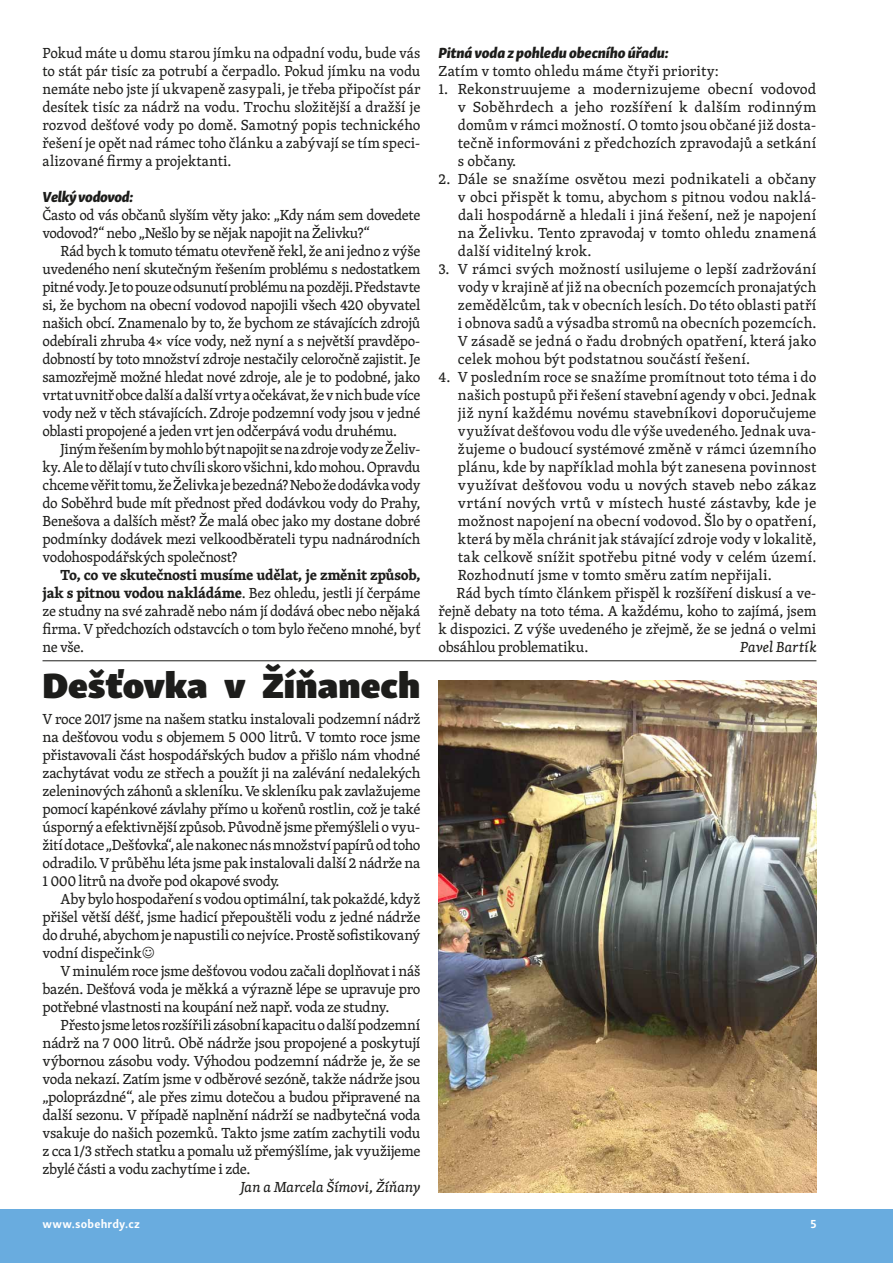
<style>
.page{position:relative;width:893px;height:1263px;background:#fff}
.page>*{position:absolute;margin:0;border:0;box-sizing:border-box;transform-origin:0 0}
.t1{font:36px "Skolar Sans Latn Bl";color:#1d1d1b}
.t2{font:15px/18px "Skolar Latin";letter-spacing:-.005em;color:#1d1d1b;text-align:justify}
.t3{font:15px/18px "Skolar Latin";letter-spacing:-.005em;color:#1d1d1b;text-align:justify;scale:.96 1}
.t4{font:15px/18px "Skolar Latin";letter-spacing:-.025em;color:#1d1d1b}
.t5{font:15px "Skolar Sans Latn Eb It";letter-spacing:-.015em;color:#1d1d1b}
.t6{font:italic 15px "Skolar Latin";color:#1d1d1b}
.t7{font:700 12px "Skolar Sans Latn";letter-spacing:.015em;color:#fff}
.s1{font-weight:700}
</style>
<div class="page">
<div style="left:0;top:1210px;width:893px;height:53px;background:#69acdf"></div>
<img style="left:438px;top:680px;width:378px;height:512px">
<hr style="left:43px;top:660px;width:773px;height:1px;background:#1d1d1b">
<p class="t2" style="left:43px;top:44px;width:379px">Pokud máte u domu starou jímku na odpadní vodu, bude vás to stát pár tisíc za potrubí a čerpadlo. Pokud jímku na vodu nemáte nebo jste jí ukvapeně zasypali, je třeba připočíst pár desítek tisíc za nádrž na vodu. Trochu složitější a dražší je rozvod dešťové vody po domě. Samotný popis technického řešení je opět nad rámec toho článku a zabývají se tím speci&shy;alizované firmy a projektanti.</p>
<p class="t5" style="left:43px;top:184px;width:92px">Velký vodovod:</p>
<p class="t4" style="left:43px;top:206px;width:379px">Často od vás občanů slyším věty jako: „Kdy nám sem dovedete vodovod?“ nebo „Nešlo by se nějak napojit na Želivku?“</p>
<p class="t2" style="left:43px;top:242px;width:379px;text-indent:18px">Rád bych k tomuto tématu otevřeně řekl, že ani jedno z výše uvedeného není skutečným řešením problému s nedostatkem pitné vody. Je to pouze odsunutí problému na později. Představte si, že bychom na obecní vodovod napojili všech 420 obyvatel našich obcí. Znamenalo by to, že bychom ze stávajících zdrojů odebírali zhruba 4× více vody, než nyní a s největší pravděpo&shy;dobností by toto množství zdroje nestačily celoročně zajistit. Je samozřejmě možné hledat nové zdroje, ale je to podobné, jako vrtat uvnitř obce další a další vrty a očekávat, že v nich bude více vody než v těch stávajících. Zdroje podzemní vody jsou v jedné oblasti propojené a jeden vrt jen odčerpává vodu druhému.</p>
<p class="t3" style="left:43px;top:440px;width:395px;text-indent:18px">Jiným řešením by mohlo být napojit se na zdroje vody ze Želiv&shy;ky. Ale to dělají v tuto chvíli skoro všichni, kdo mohou. Opravdu chceme věřit tomu, že Želivka je bezedná? Nebo že dodávka vody do Soběhrd bude mít přednost před dodávkou vody do Prahy, Benešova a dalších měst? Že malá obec jako my dostane dobré podmínky dodávek mezi velkoodběrateli typu nadnárodních vodohospodářských společnost?</p>
<p class="t2" style="left:43px;top:566px;width:379px;text-indent:18px"><span class="s1">To, co ve skutečnosti musíme udělat, je změnit způsob, jak s pitnou vodou nakládáme</span>. Bez ohledu, jestli jí čerpáme ze studny na své zahradě nebo nám jí dodává obec nebo nějaká firma. V předchozích odstavcích o tom bylo řečeno mnohé, byť ne vše.</p>
<h1 class="t1" style="left:43px;top:653px;width:379px">Dešťovka v Žíňanech</h1>
<p class="t2" style="left:43px;top:710px;width:379px">V roce 2017 jsme na našem statku instalovali podzemní nádrž na dešťovou vodu s objemem 5 000 litrů. V tomto roce jsme přistavovali část hospodářských budov a přišlo nám vhodné zachytávat vodu ze střech a použít ji na zalévání nedalekých zeleninových záhonů a skleníku. Ve skleníku pak zavlažujeme pomocí kapénkové závlahy přímo u kořenů rostlin, což je také úsporný a efektivnější způsob. Původně jsme přemýšleli ovyu&shy;žití dotace „Dešťovka“, ale nakonec nás množství papírů od toho odradilo. Vprůběhu léta jsme pak instalovali další 2 nádrže na 1 000 litrů na dvoře pod okapové svody.</p>
<p class="t2" style="left:43px;top:890px;width:379px;text-indent:18px">Aby bylo hospodaření s vodou optimální, tak pokaždé, když přišel větší déšť, jsme hadicí přepouštěli vodu z jedné nádrže do druhé, abychom je napustili co nejvíce. Prostě sofistikovaný vodní dispečink</p>
<p class="t2" style="left:43px;top:962px;width:379px;text-indent:18px">V minulém roce jsme dešťovou vodou začali doplňovat i náš bazén. Dešťová voda je měkká a výrazně lépe se upravuje pro potřebné vlastnosti na koupání než např. voda ze studny.</p>
<p class="t2" style="left:43px;top:1016px;width:379px;text-indent:18px">Přesto jsme letos rozšířili zásobní kapacitu o další podzemní nádrž na 7 000 litrů. Obě nádrže jsou propojené a poskytují výbornou zásobu vody. Výhodou podzemní nádrže je, že se voda nekazí. Zatím jsme v odběrové sezóně, takže nádrže jsou „poloprázdné“, ale přes zimu dotečou a budou připravené na další sezonu. V případě naplnění nádrží se nadbytečná voda vsakuje do našich pozemků. Takto jsme zatím zachytili vodu z cca 1/3 střech statku a pomalu už přemýšlíme, jak využijeme zbylé části a vodu zachytíme i zde.</p>
<p class="t6" style="left:241px;top:1176px;width:181px">Jan a Marcela Šímovi, Žíňany</p>
<p class="t5" style="left:438px;top:40px;width:232px">Pitná voda z pohledu obecního úřadu:</p>
<p class="t2" style="left:438px;top:62px;width:282px">Zatím v tomto ohledu máme čtyři priority:</p>
<p class="t2" style="left:458px;top:80px;width:360px;text-indent:-20px">1. Rekonstruujeme a modernizujeme obecní vodovod v Soběhrdech a jeho rozšíření k dalším rodinným domům v rámci možností. Otomto jsou občané již dosta&shy;tečně informováni z předchozích zpravodajů a setkání s občany.</p>
<p class="t2" style="left:458px;top:170px;width:360px;text-indent:-20px">2. Dále se snažíme osvětou mezi podnikateli a občany v obci přispět k tomu, abychom s pitnou vodou naklá&shy;dali hospodárně a hledali i jiná řešení, než je napojení na Želivku. Tento zpravodaj v tomto ohledu znamená další viditelný krok.</p>
<p class="t2" style="left:458px;top:260px;width:360px;text-indent:-19px">3. V rámci svých možností usilujeme o lepší zadržování vody v krajině ať již na obecních pozemcích pronajatých zemědělcům, tak v obecních lesích. Do této oblasti patří i obnova sadů a výsadba stromů na obecních pozemcích.<br>V zásadě se jedná o řadu drobných opatření, která jako celek mohou být podstatnou součástí řešení.</p>
<p class="t2" style="left:438px;top:368px;width:379px">4. V posledním roce se snažíme promítnout toto téma i do</p>
<p class="t2" style="left:458px;top:386px;width:360px">našich postupů při řešení stavební agendy v obci. Jednak</p>
<p class="t2" style="left:458px;top:404px;width:360px">již nyní každému novému stavebníkovi doporučujeme</p>
<p class="t2" style="left:458px;top:422px;width:360px">využívat dešťovou vodu dle výše uvedeného. Jednak uva-</p>
<p class="t2" style="left:458px;top:440px;width:360px">žujeme o budoucí systémové změně v rámci územního</p>
<p class="t2" style="left:458px;top:458px;width:360px">plánu, kde by například mohla být zanesena povinnost</p>
<p class="t2" style="left:458px;top:476px;width:360px">využívat dešťovou vodu u nových staveb nebo zákaz</p>
<p class="t2" style="left:458px;top:494px;width:360px">vrtání nových vrtů v místech husté zástavby, kde je</p>
<p class="t2" style="left:458px;top:512px;width:360px">možnost napojení na obecní vodovod. Šlo by o opatření,</p>
<p class="t2" style="left:458px;top:530px;width:360px">která by měla chránit jak stávající zdroje vody v lokalitě,</p>
<p class="t2" style="left:458px;top:548px;width:360px">tak celkově snížit spotřebu pitné vody v celém území.</p>
<p class="t2" style="left:458px;top:566px;width:315px">Rozhodnutí jsme v tomto směru zatím nepřijali.</p>
<p class="t2" style="left:456px;top:584px;width:361px">Rád bych tímto článkem přispěl k rozšíření diskusí a ve-</p>
<p class="t2" style="left:438px;top:602px;width:379px">řejně debaty na toto téma. A každému, koho to zajímá, jsem</p>
<p class="t2" style="left:438px;top:620px;width:379px">k dispozici. Z výše uvedeného je zřejmě, že se jedná o velmi</p>
<p class="t2" style="left:438px;top:638px;width:151px">obsáhlou problematiku.</p>
<p class="t6" style="left:740px;top:636px;width:78px">Pavel Bartík</p>
<p class="t7" style="left:43px;top:1214px;width:99px">www.sobehrdy.cz</p>
<p class="t7" style="left:810px;top:1214px;width:8px">5</p>
</div>
